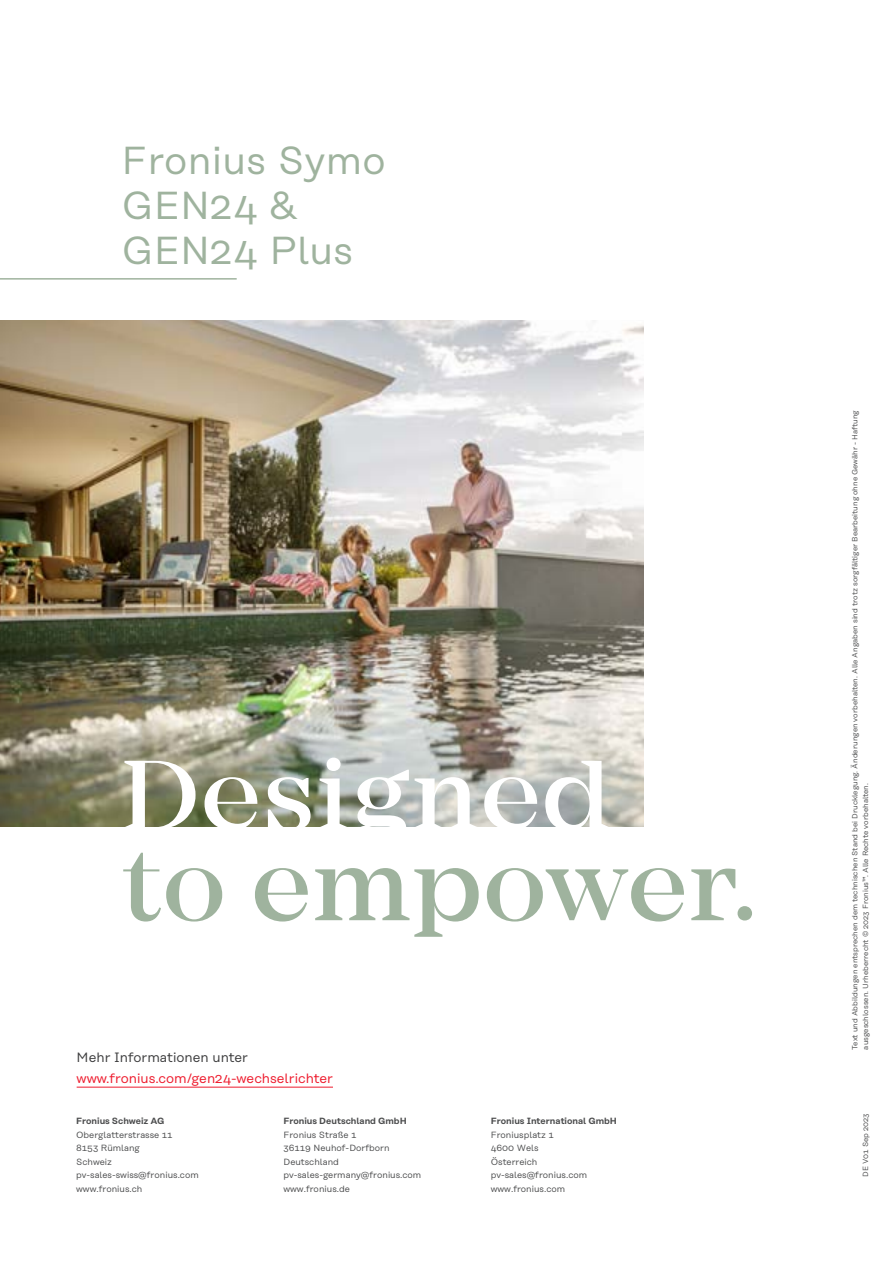
<style>
.page{position:relative;width:893px;height:1263px;background:#fff}
.page>*{position:absolute;margin:0;border:0;box-sizing:border-box;transform-origin:0 0}
.t1{font:500 102.3px "Mirador";letter-spacing:.01em;color:#9fb39e}
.t2{font:500 102.3px "Mirador";letter-spacing:.015em;color:#fff}
.t3{font:39px/45px "Rational Text";letter-spacing:.01em;color:#9fb39e}
.t4{font:13.5px "Rational Text";color:#ee1b2d}
.t5{font:13.5px "Rational Text";color:#3e3e3f}
.t6{font:9px/13.5px "Rational Text";color:#4b4c4d}
.t7{font:600 9px "Rational Text";color:#4b4c4d}
.t8{font:7.5px/10.5px "Rational Text";color:#4b4c4d}
</style>
<div class="page">
<hr style="left:77px;top:1087px;width:256px;height:1px;background:#ee1b2d">
<img style="left:0;top:321px;width:644px;height:506px">
<hr style="left:0;top:278px;width:237px;height:2px;background:#9fb39e">
<h2 class="t3" style="left:121px;top:137px;width:266px">Fronius Symo<br>GEN24 &amp;<br>GEN24 Plus</h2>
<h1 class="t2" style="left:121px;top:735px;width:491px">Designed</h1>
<h1 class="t1" style="left:121px;top:826px;width:635px">to empower.</h1>
<h3 class="t5" style="left:77px;top:1049px;width:173px">Mehr Informationen unter</h3>
<h3 class="t4" style="left:77px;top:1070px;width:258px">www.fronius.com/gen24-wechselrichter</h3>
<p class="t7" style="left:76px;top:1116px;width:90px">Fronius Schweiz AG</p>
<p class="t6" style="left:76px;top:1128px;width:124px">Oberglatterstrasse 11<br>8153 Rümlang<br>Schweiz pv-sales-swiss@fronius.com www.fronius.ch</p>
<p class="t7" style="left:283px;top:1116px;width:125px">Fronius Deutschland GmbH</p>
<p class="t6" style="left:283px;top:1128px;width:139px">Fronius Straße 1<br>36119 Neuhof-Dorfborn<br>Deutschland pv-sales-germany@fronius.com www.fronius.de</p>
<p class="t7" style="left:491px;top:1116px;width:128px">Fronius International GmbH</p>
<p class="t6" style="left:491px;top:1128px;width:98px">Froniusplatz 1<br>4600 Wels<br>Österreich pv-sales@fronius.com www.fronius.com</p>
<p class="t8" style="left:850px;top:1049px;width:641px;rotate:-90deg">Text und Abbildungen entsprechen dem technischen Stand bei Drucklegung. Änderungen vorbehalten. Alle Angaben sind trotz sorgfältiger Bearbeitung ohne Gewähr - Haftung ausgeschlossen. Urheberrecht © 2023 Fronius™. Alle Rechte vorbehalten.</p>
<p class="t8" style="left:860px;top:1177px;width:65px;rotate:-90deg">DE V01 Sep 2023</p>
</div>
